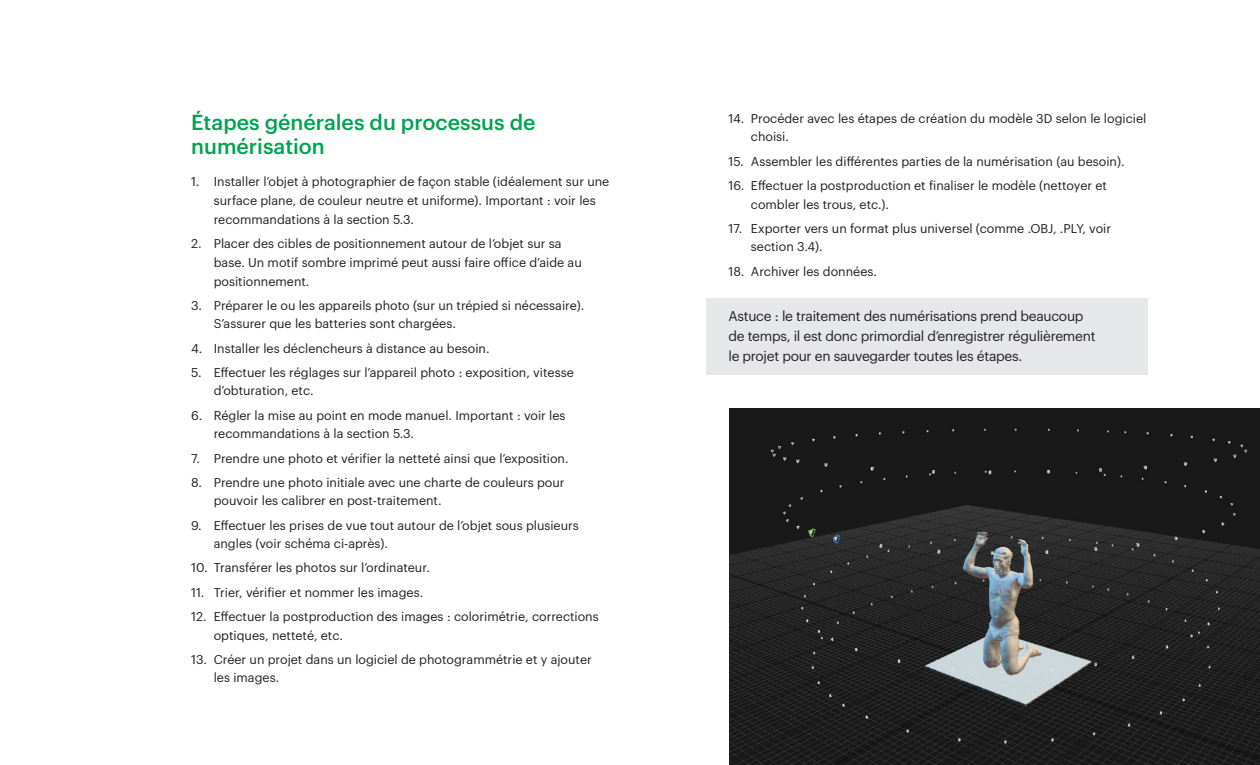
<style>
.page{position:relative;width:1260px;height:765px;background:#fff}
.page>*{position:absolute;margin:0;border:0;box-sizing:border-box;transform-origin:0 0}
.t1{font:500 21.25px/23.8px "Graphik";color:#00a34f}
.t2{font:13.75px/20px "Graphik";letter-spacing:-.02em;color:#231f20}
.t3{font:12.5px/18.8px "Graphik";color:#231f20}
</style>
<div class="page">
<div style="left:706px;top:298px;width:442px;height:77px;background:#e6e7e9"></div>
<img style="left:729px;top:409px;width:531px;height:356px">
<h1 class="t1" style="left:191px;top:109px;width:346px">Étapes générales du processus de numérisation</h1>
<p class="t3" style="left:214px;top:171px;width:397px;text-indent:-22px">1. Installer l’objet à photographier de façon stable (idéalement sur une surface plane, de couleur neutre et uniforme). Important : voir les recommandations à la section 5.3.</p>
<p class="t3" style="left:214px;top:233px;width:370px;text-indent:-22px">2. Placer des cibles de positionnement autour de l’objet sur sa base. Un motif sombre imprimé peut aussi faire office d’aide au positionnement.</p>
<p class="t3" style="left:214px;top:295px;width:372px;text-indent:-22px">3. Préparer le ou les appareils photo (sur un trépied si nécessaire).<br>S’assurer que les batteries sont chargées.</p>
<p class="t3" style="left:191px;top:338px;width:300px">4. Installer les déclencheurs à distance au besoin.</p>
<p class="t3" style="left:214px;top:362px;width:362px;text-indent:-22px">5. Effectuer les réglages sur l’appareil photo : exposition, vitesse d’obturation, etc.</p>
<p class="t3" style="left:214px;top:405px;width:353px;text-indent:-22px">6. Régler la mise au point en mode manuel. Important : voir les recommandations à la section 5.3.</p>
<p class="t3" style="left:191px;top:448px;width:379px">7. Prendre une photo et vérifier la netteté ainsi que l’exposition.</p>
<p class="t3" style="left:214px;top:472px;width:352px;text-indent:-22px">8. Prendre une photo initiale avec une charte de couleurs pour pouvoir les calibrer en post-traitement.</p>
<p class="t3" style="left:214px;top:515px;width:367px;text-indent:-22px">9. Effectuer les prises de vue tout autour de l’objet sous plusieurs angles (voir schéma ci-après).</p>
<p class="t3" style="left:191px;top:558px;width:240px">10. Transférer les photos sur l’ordinateur.</p>
<p class="t3" style="left:191px;top:582px;width:233px">11. Trier, vérifier et nommer les images.</p>
<p class="t3" style="left:214px;top:606px;width:387px;text-indent:-22px">12. Effectuer la postproduction des images : colorimétrie, corrections optiques, netteté, etc.</p>
<p class="t3" style="left:214px;top:649px;width:380px;text-indent:-22px">13. Créer un projet dans un logiciel de photogrammétrie et y ajouter les images.</p>
<p class="t3" style="left:751px;top:108px;width:397px;text-indent:-22px">14. Procéder avec les étapes de création du modèle 3D selon le logiciel choisi.</p>
<p class="t3" style="left:728px;top:151px;width:398px">15. Assembler les différentes parties de la numérisation (au besoin).</p>
<p class="t3" style="left:751px;top:175px;width:358px;text-indent:-22px">16. Effectuer la postproduction et finaliser le modèle (nettoyer et combler les trous, etc.).</p>
<p class="t3" style="left:751px;top:218px;width:362px;text-indent:-22px">17. Exporter vers un format plus universel (comme .OBJ, .PLY, voir section 3.4).</p>
<p class="t3" style="left:728px;top:261px;width:150px">18. Archiver les données.</p>
<p class="t2" style="left:728px;top:305px;width:369px">Astuce : le traitement des numérisations prend beaucoup de temps, il est donc primordial d’enregistrer régulièrement le projet pour en sauvegarder toutes les étapes.</p>
</div>
